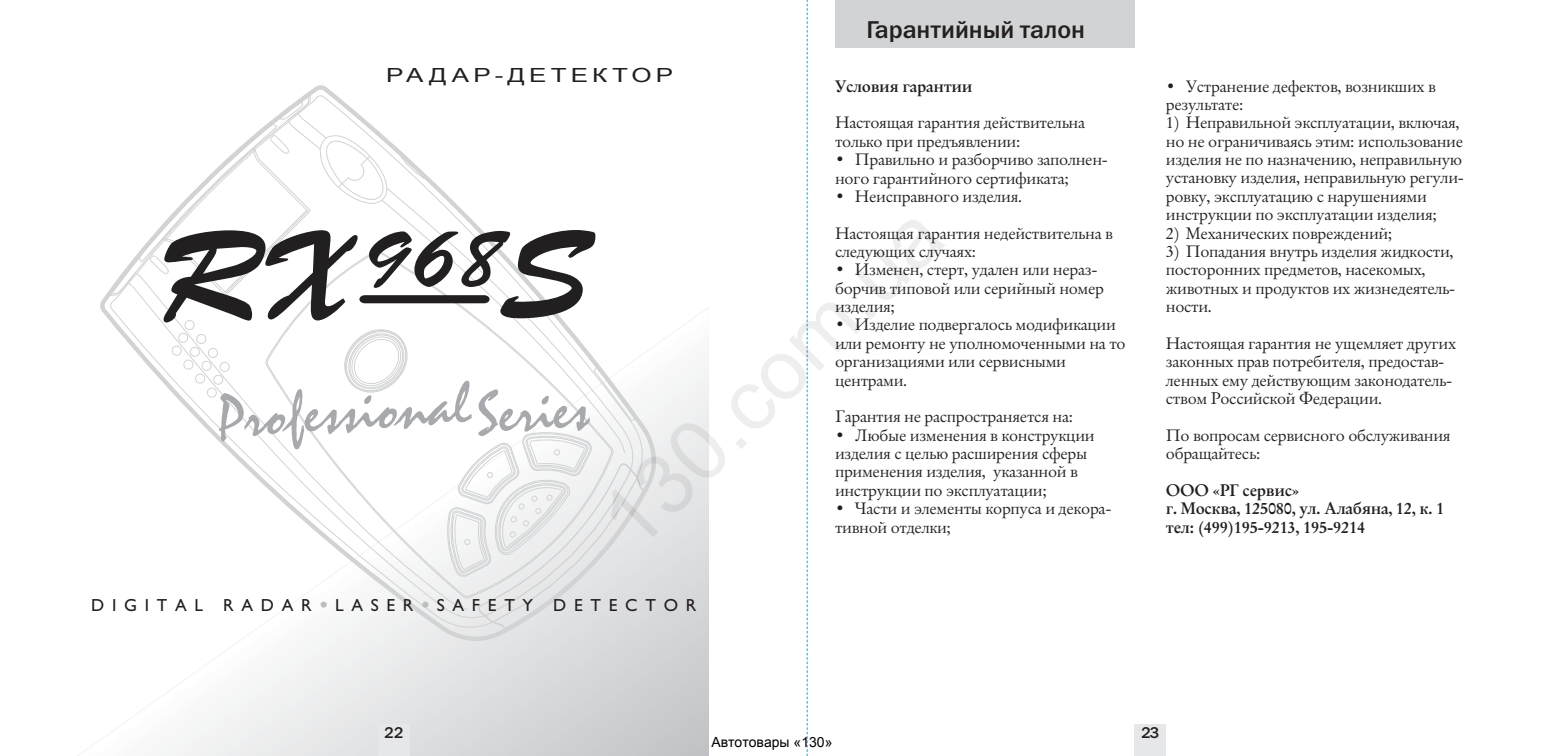
<style>
.page{position:relative;width:1544px;height:756px;background:#fff}
.page>*{position:absolute;margin:0;border:0;box-sizing:border-box;transform-origin:0 0}
.t1{font:126px "Brush Script Std";color:#211f1f}
.t2{font:24.5px "Franklin Gothic Medium C";color:#231f20}
.t3{font:19.43px "Arial";letter-spacing:.16em;color:#211f1f;scale:1.33 1}
.t4{font:17.5px "Gill Sans";letter-spacing:.435em;color:#231f20}
.t5{font:16.62px/18.4px "Original Garamond CBT";letter-spacing:-.02em;color:#231f20}
.t6{font:700 16.62px/18.4px "Original Garamond CBT";letter-spacing:-.02em;color:#231f20}
.t7{font:15.75px "Franklin Gothic Medium C";color:#231f20}
.t8{font:14px "Arial";color:#000}
.s1{font-size:24.5px;color:#bbbdc0}
</style>
<div class="page">
<svg style="left:77px;top:307px;width:632px;height:449px"></svg>
<svg style="left:100px;top:85px;width:559px;height:559px"></svg>
<div style="left:378px;top:724px;width:32px;height:32px;background:#e6e7e8"></div>
<div style="left:1134px;top:724px;width:32px;height:32px;background:#e6e7e8"></div>
<div style="left:835px;top:0;width:299px;height:47px;background:#d1d3d4"></div>
<svg style="left:103px;top:88px;width:552px;height:552px"></svg>
<svg style="left:806px;top:0;width:1px;height:756px"></svg>
<p class="t3" style="left:386px;top:62px;width:217px">РАДАР-ДЕТЕКТОР</p>
<h1 class="t1" style="left:158px;top:205px;width:433px">RX <sup>968</sup>S</h1>
<p class="t4" style="left:91px;top:599px;width:607px">DIGITAL RADAR<span class="s1">•</span>LASER<span class="s1">•</span>SAFETY DETECTOR</p>
<h2 class="t2" style="left:866px;top:22px;width:220px">Гарантийный талон</h2>
<p class="t6" style="left:835px;top:78px;width:139px">Условия гарантии</p>
<p class="t5" style="left:835px;top:115px;width:252px">Настоящая гарантия действительна только при предъявлении:</p>
<p class="t5" style="left:835px;top:152px;width:274px">• Правильно и разборчиво заполнен&shy;ного гарантийного сертификата;</p>
<p class="t5" style="left:835px;top:188px;width:189px">• Неисправного изделия.</p>
<p class="t5" style="left:835px;top:225px;width:279px">Настоящая гарантия недействительна в следующих случаях:</p>
<p class="t5" style="left:835px;top:262px;width:271px">• Изменен, стерт, удален или нераз&shy;борчив типовой или серийный номер изделия;</p>
<p class="t5" style="left:835px;top:317px;width:292px">• Изделие подвергалось модификации или ремонту не уполномоченными на то организациями или сервисными центрами.</p>
<p class="t5" style="left:835px;top:409px;width:240px">Гарантия не распространяется на:</p>
<p class="t5" style="left:835px;top:427px;width:261px">• Любые изменения в конструкции изделия с целью расширения сферы применения изделия, указанной в инструкции по эксплуатации;</p>
<p class="t5" style="left:835px;top:501px;width:278px">• Части и элементы корпуса и декора&shy;тивной отделки;</p>
<p class="t5" style="left:1166px;top:78px;width:272px">• Устранение дефектов, возникших в результате:</p>
<p class="t5" style="left:1166px;top:115px;width:299px">1) Неправильной эксплуатации, включая, но не ограничиваясь этим: использование изделия не по назначению, неправильную установку изделия, неправильную регули&shy;ровку, эксплуатацию с нарушениями инструкции по эксплуатации изделия;</p>
<p class="t5" style="left:1166px;top:225px;width:228px">2) Механических повреждений;</p>
<p class="t5" style="left:1166px;top:243px;width:291px">3) Попадания внутрь изделия жидкости, посторонних предметов, насекомых, животных и продуктов их жизнедеятель&shy;ности.</p>
<p class="t5" style="left:1166px;top:335px;width:292px">Настоящая гарантия не ущемляет других законных прав потребителя, предостав&shy;ленных ему действующим законодатель&shy;ством Российской Федерации.</p>
<p class="t5" style="left:1166px;top:427px;width:286px">По вопросам сервисного обслуживания обращайтесь:</p>
<p class="t6" style="left:1166px;top:482px;width:280px">ООО «РГ сервис»<br>г. Москва, 125080, ул. Алабяна, 12, к. 1 тел: (499)195-9213, 195-9214</p>
<p class="t7" style="left:384px;top:728px;width:21px">22</p>
<p class="t7" style="left:1141px;top:728px;width:19px">23</p>
<p class="t8" style="left:711px;top:732px;width:123px">Автотовары «130»</p>
</div>
